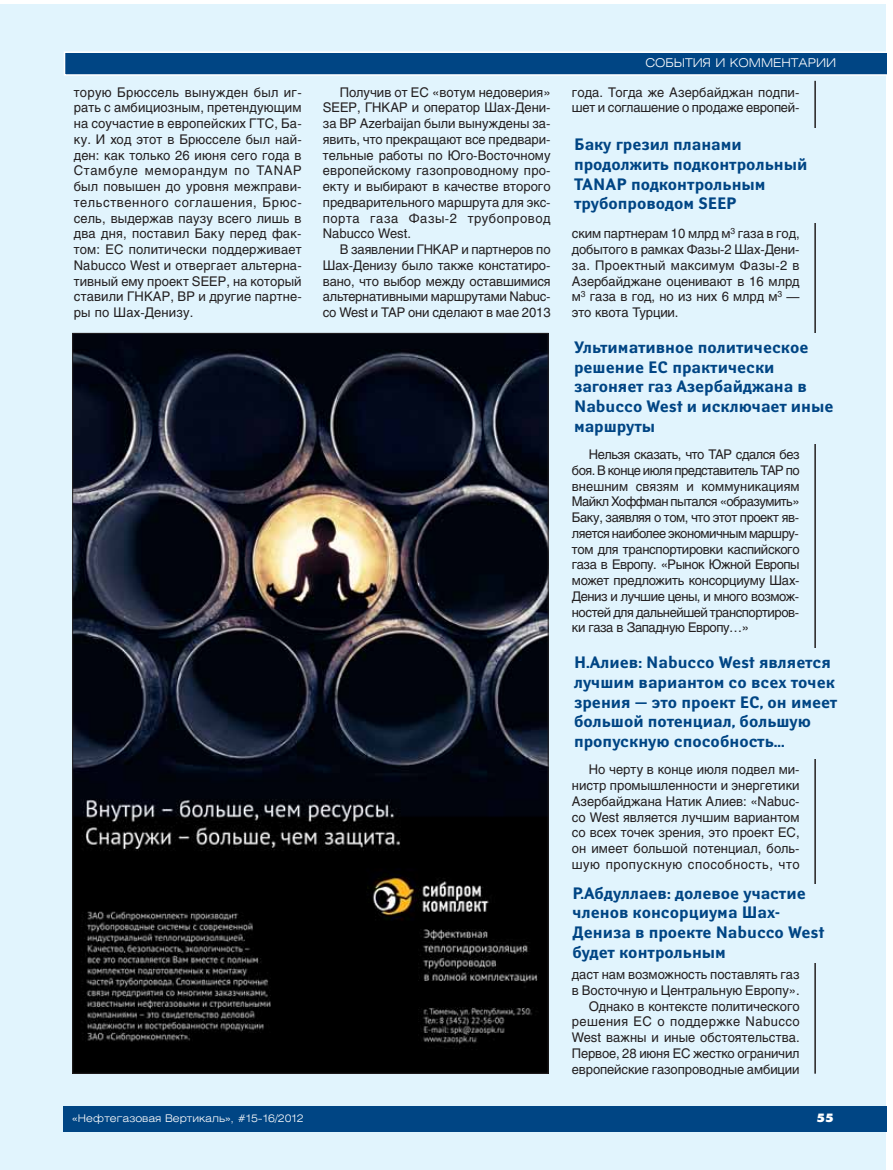
<style>
.page{position:relative;width:893px;height:1170px;background:#fff}
.page>*{position:absolute;margin:0;border:0;box-sizing:border-box;transform-origin:0 0}
.t1{font:700 16.5px/19.8px "Yanus C";color:#004584}
.t2{font:13.2px/15.8px "Helios";letter-spacing:-.005em;color:#231f20;text-align:justify}
.t3{font:300 12px "Helios Ext";color:#fff}
.t4{font:12px "Futura Futuris XC";color:#fff}
.t5{font:300 10.5px "Helios Ext";color:#fff}
</style>
<div class="page">
<div style="left:0;top:4px;width:885px;height:1165px;background:#e1f4fd"></div>
<div style="left:64px;top:1106px;width:823px;height:25px;background:#004584"></div>
<div style="left:65px;top:53px;width:822px;height:21px;background:#004584"></div>
<div style="left:64px;top:51px;width:825px;height:25px;border:2px solid #fff"></div>
<hr style="left:814px;top:81px;width:2px;height:992px;background:#231f20">
<div style="left:574px;top:128px;width:267px;height:95px;background:#e1f4fd"></div>
<div style="left:574px;top:333px;width:267px;height:110px;background:#e1f4fd"></div>
<div style="left:574px;top:648px;width:267px;height:110px;background:#e1f4fd"></div>
<div style="left:573px;top:884px;width:262px;height:79px;background:#e1f4fd"></div>
<img style="left:74px;top:335px;width:473px;height:736px">
<p class="t2" style="left:74px;top:85px;width:229px">торую Брюссель вынужден был иг&shy;рать с амбициозным, претендующим на соучастие в европейских ГТС, Ба&shy;ку. И ход этот в Брюсселе был най&shy;ден: как только 26 июня сего года в Стамбуле меморандум по TANAP был повышен до уровня межправи&shy;тельственного соглашения, Брюс&shy;сель, выдержав паузу всего лишь в два дня, поставил Баку перед фак&shy;том: ЕС политически поддерживает Nabucco West и отвергает альтерна&shy;тивный ему проект SEEP, на который ставили ГНКАР, ВР и другие партне&shy;ры по Шах-Денизу.</p>
<p class="t2" style="left:323px;top:85px;width:229px;text-indent:17px">Получив от ЕС «вотум недоверия» SEEP, ГНКАР и оператор Шах-Дени&shy;за ВР Azerbaijan были вынуждены за&shy;явить, что прекращают все предвари&shy;тельные работы по Юго-Восточному европейскому газопроводному про&shy;екту и выбирают в качестве второго предварительного маршрута для экс&shy;порта газа Фазы-2 трубопровод Nabucco West.</p>
<p class="t2" style="left:323px;top:243px;width:229px;text-indent:17px">В заявлении ГНКАР и партнеров по Шах-Денизу было также констатиро&shy;вано, что выбор между оставшимися альтернативными маршрутами Nabuc&shy;co West и TAP они сделают в мае 2013</p>
<p class="t5" style="left:72px;top:1113px;width:233px">«Нефтегазовая Вертикаль», #15-16/2012</p>
<p class="t3" style="left:645px;top:58px;width:192px">СОБЫТИЯ И КОММЕНТАРИИ</p>
<p class="t2" style="left:572px;top:85px;width:229px">года. Тогда же Азербайджан подпи&shy;шет и соглашение о продаже европей-</p>
<p class="t1" style="left:574px;top:136px;width:235px">Баку грезил планами продолжить подконтрольный<br>TANAP подконтрольным трубопроводом SEEP</p>
<p class="t2" style="left:572px;top:227px;width:229px">ским партнерам 10 млрд м<sup>3</sup> газа в год, добытого в рамках Фазы-2 Шах-Дени&shy;за. Проектный максимум Фазы-2 в Азербайджане оценивают в 16 млрд м<sup>3</sup> газа в год, но из них 6 млрд м<sup>3</sup> — это квота Турции.</p>
<p class="t1" style="left:574px;top:338px;width:261px">Ультимативное политическое решение ЕС практически загоняет газ Азербайджана в<br>Nabucco West и исключает иные маршруты</p>
<p class="t2" style="left:572px;top:448px;width:229px;text-indent:17px">Нельзя сказать, что ТАР сдался без боя. В конце июля представитель TAP по внешним связям и коммуникациям Майкл Хоффман пытался «образумить» Баку, заявляя о том, что этот проект яв&shy;ляется наиболее экономичным маршру&shy;том для транспортировки каспийского газа в Европу. «Рынок Южной Европы может предложить консорциуму Шах-Дениз и лучшие цены, и много возмож&shy;ностей для дальнейшей транспортиров&shy;ки газа в Западную Европу…»</p>
<p class="t1" style="left:574px;top:653px;width:265px">Н.Алиев: Nabucco West является лучшим вариантом со всех точек зрения — это проект ЕС, он имеет большой потенциал, большую пропускную способность…</p>
<p class="t2" style="left:572px;top:763px;width:229px;text-indent:17px">Но черту в конце июля подвел ми&shy;нистр промышленности и энергетики Азербайджана Натик Алиев: «Nabuc&shy;co West является лучшим вариантом со всех точек зрения, это проект ЕС, он имеет большой потенциал, боль&shy;шую пропускную способность, что</p>
<p class="t1" style="left:573px;top:884px;width:253px">Р.Абдуллаев: долевое участие членов консорциума Шах-<br>Дениза в проекте Nabucco West будет контрольным</p>
<p class="t2" style="left:572px;top:967px;width:229px;text-align:right">даст нам возможность поставлять газ в Восточную и Центральную Европу».<br>Однако в контексте политического решения ЕС о поддержке Nabucco West важны и иные обстоятельства.<br>Первое, 28 июня ЕС жестко ограничил европейские газопроводные амбиции</p>
<p class="t4" style="left:817px;top:1113px;width:18px">55</p>
</div>
